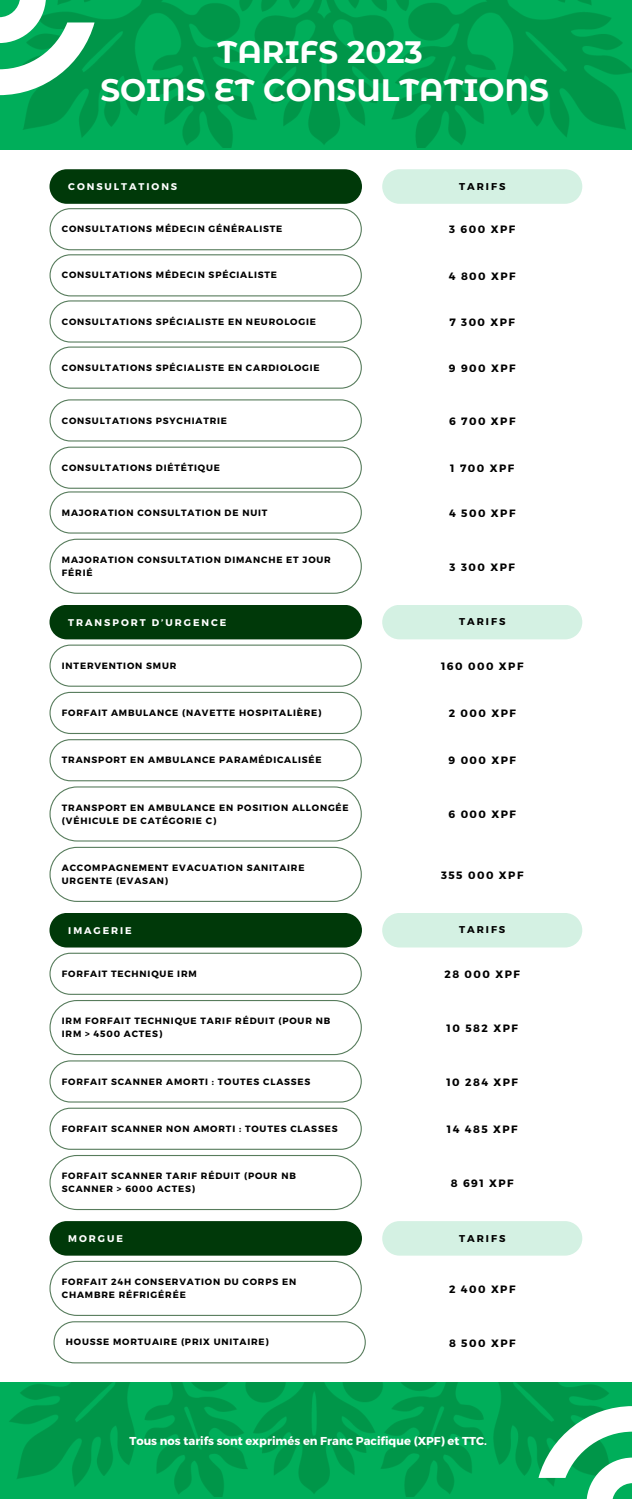
<style>
.page{position:relative;width:632px;height:1500px;background:#fff}
.page>*{position:absolute;margin:0;border:0;box-sizing:border-box;transform-origin:0 0}
.t1{font:700 30.9px "Montserrat Alternates";color:#fff}
.t2{font:700 11.48px "Montserrat";color:#fff}
.t3{font:700 10.65px "Montserrat";letter-spacing:.14em;color:#000}
.t4{font:700 9.9px "Montserrat";letter-spacing:.2em;color:#000}
.t5{font:700 9.75px "Montserrat";letter-spacing:.2em;color:#fff}
.t6{font:700 9.15px/13.1px "Montserrat";letter-spacing:.09em;color:#000}
</style>
<div class="page">
<img style="left:0;top:1382px;width:631px;height:114px">
<svg style="left:538px;top:1405px;width:93px;height:94px"></svg>
<div style="left:49px;top:169px;width:313px;height:35px;background:#003909;border-radius:17px"></div>
<div style="left:382px;top:169px;width:200px;height:35px;background:#d4f1e3"></div>
<div style="left:382px;top:605px;width:200px;height:34px;background:#d4f1e3"></div>
<svg style="left:49px;top:208px;width:313px;height:180px"></svg>
<svg style="left:49px;top:399px;width:313px;height:194px"></svg>
<div style="left:49px;top:604px;width:313px;height:35px;background:#003909;border-radius:17px"></div>
<svg style="left:49px;top:644px;width:313px;height:257px"></svg>
<div style="left:382px;top:913px;width:200px;height:34px;background:#d4f1e3"></div>
<div style="left:49px;top:912px;width:313px;height:35px;background:#003909;border-radius:17px"></div>
<svg style="left:49px;top:952px;width:313px;height:102px"></svg>
<svg style="left:49px;top:1060px;width:313px;height:149px"></svg>
<div style="left:382px;top:1221px;width:200px;height:34px;background:#d4f1e3"></div>
<div style="left:49px;top:1220px;width:313px;height:35px;background:#003909;border-radius:17px"></div>
<svg style="left:49px;top:1260px;width:316px;height:103px"></svg>
<div style="left:0;top:0;width:631px;height:150px;background:#00ae5a"></div>
<img style="left:1px;top:0;width:630px;height:147px">
<svg style="left:0;top:0;width:94px;height:95px"></svg>
<p class="t1" style="left:217px;top:33px;width:207px">TARIFS 2023</p>
<p class="t1" style="left:100px;top:71px;width:450px">SOINS ET CONSULTATIONS</p>
<p class="t5" style="left:68px;top:180px;width:110px">CONSULTATIONS</p>
<p class="t6" style="left:62px;top:222px;width:222px">CONSULTATIONS MÉDECIN GÉNÉRALISTE</p>
<p class="t6" style="left:62px;top:268px;width:216px">CONSULTATIONS MÉDECIN SPÉCIALISTE</p>
<p class="t6" style="left:62px;top:314px;width:255px">CONSULTATIONS SPÉCIALISTE EN NEUROLOGIE</p>
<p class="t6" style="left:62px;top:360px;width:259px">CONSULTATIONS SPÉCIALISTE EN CARDIOLOGIE</p>
<p class="t6" style="left:62px;top:413px;width:167px">CONSULTATIONS PSYCHIATRIE</p>
<p class="t6" style="left:62px;top:460px;width:160px">CONSULTATIONS DIÉTÉTIQUE</p>
<p class="t6" style="left:62px;top:505px;width:207px">MAJORATION CONSULTATION DE NUIT</p>
<p class="t6" style="left:62px;top:552px;width:270px">MAJORATION CONSULTATION DIMANCHE ET JOUR<br>FÉRIÉ</p>
<p class="t5" style="left:68px;top:616px;width:159px">TRANSPORT D’URGENCE</p>
<p class="t6" style="left:62px;top:658px;width:116px">INTERVENTION SMUR</p>
<p class="t6" style="left:62px;top:705px;width:261px">FORFAIT AMBULANCE (NAVETTE HOSPITALIÈRE)</p>
<p class="t6" style="left:62px;top:753px;width:261px">TRANSPORT EN AMBULANCE PARAMÉDICALISÉE</p>
<p class="t6" style="left:62px;top:800px;width:288px">TRANSPORT EN AMBULANCE EN POSITION ALLONGÉE (VÉHICULE DE CATÉGORIE C)</p>
<p class="t6" style="left:62px;top:860px;width:244px">ACCOMPAGNEMENT EVACUATION SANITAIRE<br>URGENTE (EVASAN)</p>
<p class="t4" style="left:459px;top:180px;width:48px">TARIFS</p>
<p class="t3" style="left:449px;top:223px;width:67px">3 600 XPF</p>
<p class="t3" style="left:448px;top:269px;width:68px">4 800 XPF</p>
<p class="t3" style="left:449px;top:315px;width:67px">7 300 XPF</p>
<p class="t3" style="left:448px;top:361px;width:68px">9 900 XPF</p>
<p class="t3" style="left:449px;top:414px;width:68px">6 700 XPF</p>
<p class="t3" style="left:450px;top:461px;width:65px">1 700 XPF</p>
<p class="t3" style="left:449px;top:506px;width:68px">4 500 XPF</p>
<p class="t3" style="left:449px;top:560px;width:67px">3 300 XPF</p>
<p class="t4" style="left:459px;top:615px;width:48px">TARIFS</p>
<p class="t3" style="left:441px;top:659px;width:84px">160 000 XPF</p>
<p class="t3" style="left:448px;top:706px;width:69px">2 000 XPF</p>
<p class="t3" style="left:448px;top:753px;width:69px">9 000 XPF</p>
<p class="t3" style="left:448px;top:807px;width:69px">6 000 XPF</p>
<p class="t3" style="left:441px;top:867px;width:84px">355 000 XPF</p>
<p class="t5" style="left:68px;top:924px;width:65px">IMAGERIE</p>
<p class="t4" style="left:459px;top:923px;width:48px">TARIFS</p>
<p class="t6" style="left:62px;top:966px;width:136px">FORFAIT TECHNIQUE IRM</p>
<p class="t6" style="left:62px;top:1013px;width:270px">IRM FORFAIT TECHNIQUE TARIF RÉDUIT (POUR NB<br>IRM &gt; 4500 ACTES)</p>
<p class="t6" style="left:62px;top:1074px;width:250px">FORFAIT SCANNER AMORTI : TOUTES CLASSES</p>
<p class="t3" style="left:444px;top:967px;width:77px">28 000 XPF</p>
<p class="t3" style="left:446px;top:1021px;width:73px">10 582 XPF</p>
<p class="t3" style="left:446px;top:1074px;width:73px">10 284 XPF</p>
<p class="t3" style="left:446px;top:1122px;width:72px">14 485 XPF</p>
<p class="t6" style="left:62px;top:1121px;width:277px">FORFAIT SCANNER NON AMORTI : TOUTES CLASSES</p>
<p class="t6" style="left:62px;top:1168px;width:235px">FORFAIT SCANNER TARIF RÉDUIT (POUR NB<br>SCANNER &gt; 6000 ACTES)</p>
<p class="t3" style="left:450px;top:1175px;width:64px">8 691 XPF</p>
<p class="t5" style="left:68px;top:1231px;width:56px">MORGUE</p>
<p class="t4" style="left:459px;top:1231px;width:48px">TARIFS</p>
<p class="t6" style="left:62px;top:1274px;width:236px">FORFAIT 24H CONSERVATION DU CORPS EN<br>CHAMBRE RÉFRIGÉRÉE</p>
<p class="t3" style="left:449px;top:1281px;width:68px">2 400 XPF</p>
<p class="t6" style="left:66px;top:1334px;width:204px">HOUSSE MORTUAIRE (PRIX UNITAIRE)</p>
<p class="t3" style="left:449px;top:1335px;width:68px">8 500 XPF</p>
<p class="t2" style="left:129px;top:1433px;width:359px">Tous nos tarifs sont exprimés en Franc Pacifique (XPF) et TTC.</p>
</div>
